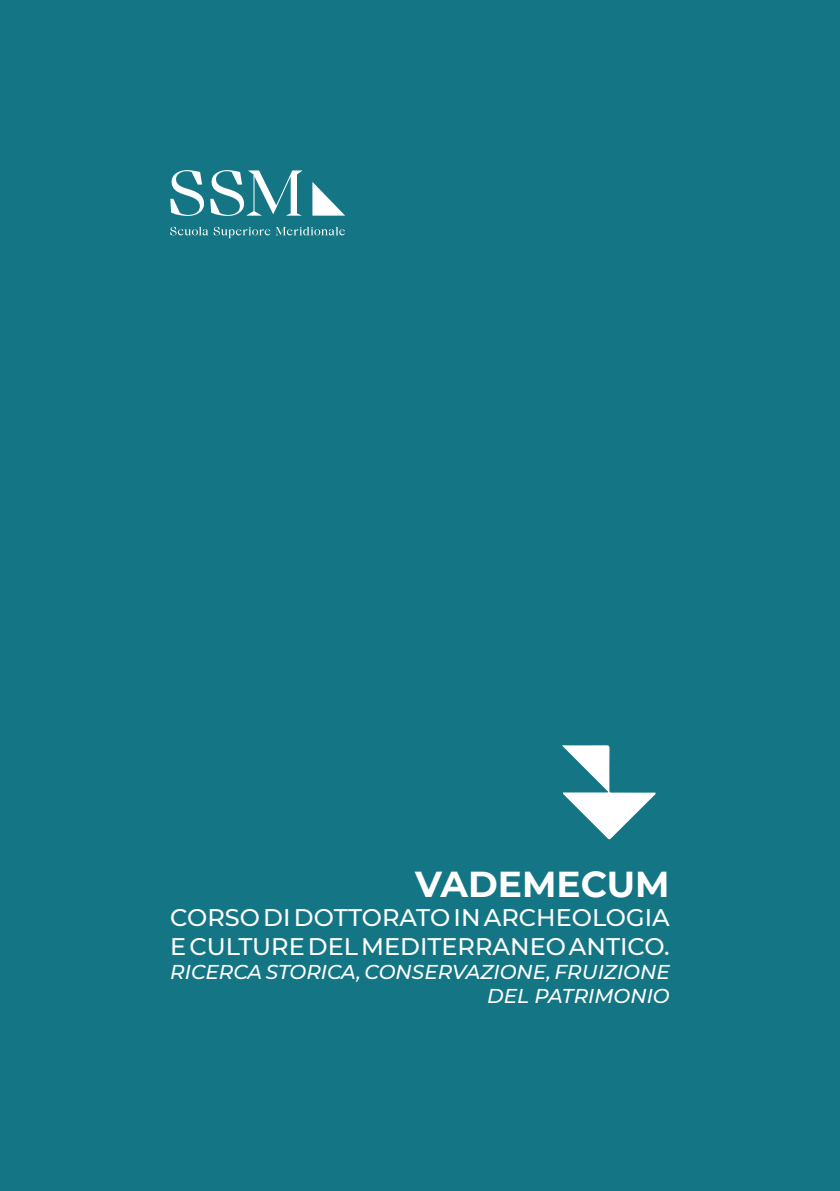
<style>
.page{position:relative;width:840px;height:1191px;background:#fff}
.page>*{position:absolute;margin:0;border:0;box-sizing:border-box;transform-origin:0 0}
.t1{font:700 36px "Montserrat";color:#fff}
.t2{font:500 24px/28.8px "Montserrat";color:#fff}
.t3{font:italic 500 20px/24px "Montserrat";color:#fff;text-align:right}
</style>
<div class="page">
<div style="left:0;top:0;width:839px;height:1191px;background:#147685"></div>
<svg style="left:312px;top:182px;width:33px;height:34px"></svg>
<svg style="left:210px;top:170px;width:92px;height:46px"></svg>
<svg style="left:170px;top:170px;width:34px;height:46px"></svg>
<svg style="left:170px;top:227px;width:175px;height:11px"></svg>
<svg style="left:562px;top:745px;width:93px;height:95px"></svg>
<h1 class="t1" style="left:415px;top:858px;width:256px">VADEMECUM</h1>
<p class="t2" style="left:170px;top:902px;width:500px">CORSO DI DOTTORATO IN ARCHEOLOGIA<br>E CULTURE DEL MEDITERRANEO ANTICO.</p>
<p class="t3" style="left:170px;top:958px;width:500px">RICERCA STORICA, CONSERVAZIONE, FRUIZIONE<br>DEL PATRIMONIO</p>
</div>
